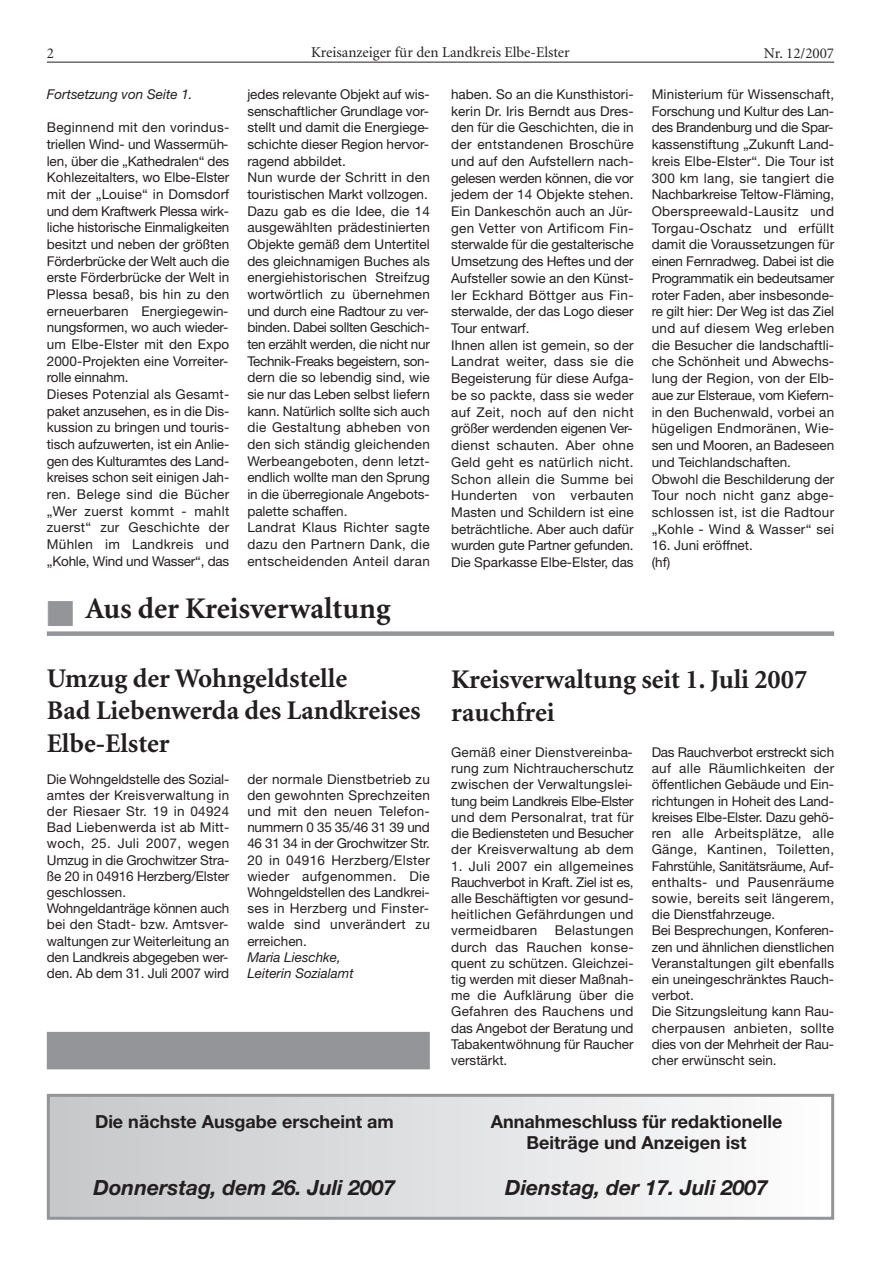
<style>
.page{position:relative;width:881px;height:1263px;background:#fff}
.page>*{position:absolute;margin:0;border:0;box-sizing:border-box;transform-origin:0 0}
.t1{font:700 30px "Minion";color:#231f20}
.t2{font:700 27px/32.4px "Minion";color:#231f20}
.t3{font:italic 700 21px "Helvetica Neue LT";color:#231f20}
.t4{font:700 18px/21.6px "Helvetica Neue LT";color:#231f20;text-align:center}
.t5{font:15px "Minion";color:#231f20}
.t6{font:13.5px/16.6px "Helvetica Neue LT";color:#231f20}
.t7{font:italic 13.5px/16.2px "Helvetica Neue LT";color:#231f20}
.s1{color:#939598}
</style>
<div class="page">
<hr style="left:47px;top:62px;width:786px;height:1px;background:#231f20">
<div style="left:47px;top:631px;width:786px;height:5px;background:#939598"></div>
<div style="left:50px;top:1097px;width:780px;height:120px;background:linear-gradient(to right,#c6c7c9,#fdfdfe)"></div>
<div style="left:47px;top:1094px;width:786px;height:126px;border:3px solid #939598"></div>
<div style="left:47px;top:1032px;width:382px;height:37px;background:#939598"></div>
<p class="t5" style="left:47px;top:47px;width:9px">2</p>
<p class="t5" style="left:311px;top:47px;width:260px">Kreisanzeiger für den Landkreis Elbe-Elster</p>
<p class="t5" style="left:763px;top:47px;width:72px">Nr. 12/2007</p>
<p class="t7" style="left:47px;top:87px;width:147px">Fortsetzung von Seite 1.</p>
<p class="t6" style="left:47px;top:120px;width:184px">Beginnend mit den vorindus&shy;triellen Wind- und Wassermüh&shy;len, über die „Kathedralen“ des<br>Kohlezeitalters, wo Elbe-Elster mit der „Louise“ in Domsdorf und dem Kraftwerk Plessa wirk&shy;liche historische Einmaligkeiten besitzt und neben der größten<br>Förderbrücke der Welt auch die erste Förderbrücke der Welt in<br>Plessa besaß, bis hin zu den erneuerbaren Energiegewin&shy;nungsformen, wo auch wieder&shy;um Elbe-Elster mit den Expo<br>2000-Projekten eine Vorreiter&shy;rolle einnahm.<br>Dieses Potenzial als Gesamt&shy;paket anzusehen, es in die Dis&shy;kussion zu bringen und touris&shy;tisch aufzuwerten, ist ein Anlie&shy;gen des Kulturamtes des Land&shy;kreises schon seit einigen Jah&shy;ren. Belege sind die Bücher „Wer zuerst kommt - mahlt zuerst“ zur Geschichte der<br>Mühlen im Landkreis und „Kohle, Wind und Wasser“, das</p>
<p class="t6" style="left:247px;top:87px;width:184px">jedes relevante Objekt auf wis&shy;senschaftlicher Grundlage vor&shy;stellt und damit die Energiege&shy;schichte dieser Region hervor&shy;ragend abbildet.<br>Nun wurde der Schritt in den touristischen Markt vollzogen.<br>Dazu gab es die Idee, die 14 ausgewählten prädestinierten<br>Objekte gemäß dem Untertitel des gleichnamigen Buches als energiehistorischen Streifzug wortwörtlich zu übernehmen und durch eine Radtour zu ver&shy;binden. Dabei sollten Geschich&shy;ten erzählt werden, die nicht nur<br>Technik-Freaks begeistern, son&shy;dern die so lebendig sind, wie sie nur das Leben selbst liefern kann. Natürlich sollte sich auch die Gestaltung abheben von den sich ständig gleichenden<br>Werbeangeboten, denn letzt&shy;endlich wollte man den Sprung in die überregionale Angebots&shy;palette schaffen.<br>Landrat Klaus Richter sagte dazu den Partnern Dank, die entscheidenden Anteil daran</p>
<p class="t6" style="left:451px;top:87px;width:184px">haben. So an die Kunsthistori&shy;kerin Dr. Iris Berndt aus Dres&shy;den für die Geschichten, die in der entstandenen Broschüre und auf den Aufstellern nach&shy;gelesen werden können, die vor jedem der 14 Objekte stehen.<br>Ein Dankeschön auch an Jür&shy;gen Vetter von Artificom Fin&shy;sterwalde für die gestalterische<br>Umsetzung des Heftes und der<br>Aufsteller sowie an den Künst&shy;ler Eckhard Böttger aus Fin&shy;sterwalde, der das Logo dieser<br>Tour entwarf.<br>Ihnen allen ist gemein, so der<br>Landrat weiter, dass sie die<br>Begeisterung für diese Aufga&shy;be so packte, dass sie weder auf Zeit, noch auf den nicht größer werdenden eigenen Ver&shy;dienst schauten. Aber ohne<br>Geld geht es natürlich nicht.<br>Schon allein die Summe bei<br>Hunderten von verbauten<br>Masten und Schildern ist eine beträchtliche. Aber auch dafür wurden gute Partner gefunden.<br>Die Sparkasse Elbe-Elster, das</p>
<p class="t6" style="left:651px;top:87px;width:184px">Ministerium für Wissenschaft,<br>Forschung und Kultur des Lan&shy;des Brandenburg und die Spar&shy;kassenstiftung „Zukunft Land&shy;kreis Elbe-Elster“. Die Tour ist<br>300 km lang, sie tangiert die<br>Nachbarkreise Teltow-Fläming,<br>Oberspreewald-Lausitz und<br>Torgau-Oschatz und erfüllt damit die Voraussetzungen für einen Fernradweg. Dabei ist die<br>Programmatik ein bedeutsamer roter Faden, aber insbesonde&shy;re gilt hier: Der Weg ist das Ziel und auf diesem Weg erleben die Besucher die landschaftli&shy;che Schönheit und Abwechs&shy;lung der Region, von der Elb&shy;aue zur Elsteraue, vom Kiefern&shy;in den Buchenwald, vorbei an hügeligen Endmoränen, Wie&shy;sen und Mooren, an Badeseen und Teichlandschaften.<br>Obwohl die Beschilderung der<br>Tour noch nicht ganz abge&shy;schlossen ist, ist die Radtour „Kohle - Wind &amp; Wasser“ sei</p>
<p class="t6" style="left:651px;top:539px;width:103px">16. Juni eröffnet. (hf)</p>
<h1 class="t1" style="left:47px;top:597px;width:345px"><span class="s1">■</span> Aus der Kreisverwaltung</h1>
<h2 class="t2" style="left:47px;top:664px;width:375px">Umzug der Wohngeldstelle<br>Bad Liebenwerda des Landkreises<br>Elbe-Elster</h2>
<p class="t6" style="left:47px;top:772px;width:184px;line-height:16.2px">Die Wohngeldstelle des Sozial&shy;amtes der Kreisverwaltung in der Riesaer Str. 19 in 04924<br>Bad Liebenwerda ist ab Mitt&shy;woch, 25. Juli 2007, wegen<br>Umzug in die Grochwitzer Stra&shy;ße 20 in 04916 Herzberg/Elster geschlossen.<br>Wohngeldanträge können auch bei den Stadt- bzw. Amtsver&shy;waltungen zur Weiterleitung an den Landkreis abgegeben wer&shy;den. Ab dem 31. Juli 2007 wird</p>
<p class="t6" style="left:247px;top:772px;width:184px;line-height:16.2px;text-align:justify">der normale Dienstbetrieb zu den gewohnten Sprechzeiten und mit den neuen Telefon&shy;nummern 0 35 35/46 31 39 und 46 31 34 in der Grochwitzer Str.<br>20 in 04916 Herzberg/Elster wieder aufgenommen. Die Wohngeldstellen des Landkrei&shy;ses in Herzberg und Finster&shy;walde sind unverändert zu erreichen.</p>
<p class="t7" style="left:247px;top:950px;width:108px">Maria Lieschke,<br>Leiterin Sozialamt</p>
<h3 class="t4" style="left:95px;top:1112px;width:300px">Die nächste Ausgabe erscheint am</h3>
<h3 class="t3" style="left:93px;top:1179px;width:303px">Donnerstag, dem 26. Juli 2007</h3>
<h2 class="t2" style="left:451px;top:666px;width:357px">Kreisverwaltung seit 1. Juli 2007 rauchfrei</h2>
<p class="t6" style="left:451px;top:745px;width:184px;line-height:16.2px;text-align:justify">Gemäß einer Dienstvereinba&shy;rung zum Nichtraucherschutz zwischen der Verwaltungslei&shy;tung beim Landkreis Elbe-Elster und dem Personalrat, trat für die Bediensteten und Besucher der Kreisverwaltung ab dem</p>
<p class="t6" style="left:451px;top:859px;width:184px;line-height:16.2px;text-align:justify">1. Juli 2007 ein allgemeines Rauchverbot in Kraft. Ziel ist es, alle Beschäftigten vor gesund&shy;heitlichen Gefährdungen und vermeidbaren</p>
<p class="t6" style="left:451px;top:924px;width:184px;line-height:16.2px;text-align:justify;text-indent:104px">Belastungen durch das Rauchen konse&shy;quent zu schützen. Gleichzei&shy;tig werden mit dieser Maßnah&shy;me die Aufklärung über die Gefahren des Rauchens und das Angebot der Beratung und Tabakentwöhnung für Raucher verstärkt.</p>
<p class="t6" style="left:651px;top:745px;width:184px;line-height:16.2px">Das Rauchverbot erstreckt sich auf alle Räumlichkeiten der öffentlichen Gebäude und Ein&shy;richtungen in Hoheit des Land&shy;kreises Elbe-Elster. Dazu gehö&shy;ren alle Arbeitsplätze, alle<br>Gänge, Kantinen, Toiletten,<br>Fahrstühle, Sanitätsräume, Auf&shy;enthalts- und Pausenräume sowie, bereits seit längerem, die Dienstfahrzeuge.<br>Bei Besprechungen, Konferen&shy;zen und ähnlichen dienstlichen<br>Veranstaltungen gilt ebenfalls ein uneingeschränktes Rauch&shy;verbot.<br>Die Sitzungsleitung kann Rau&shy;cherpausen anbieten, sollte dies von der Mehrheit der Rau&shy;cher erwünscht sein.</p>
<h3 class="t4" style="left:490px;top:1112px;width:293px">Annahmeschluss für redaktionelle<br>Beiträge und Anzeigen ist</h3>
<h3 class="t3" style="left:505px;top:1179px;width:264px">Dienstag, der 17. Juli 2007</h3>
</div>
